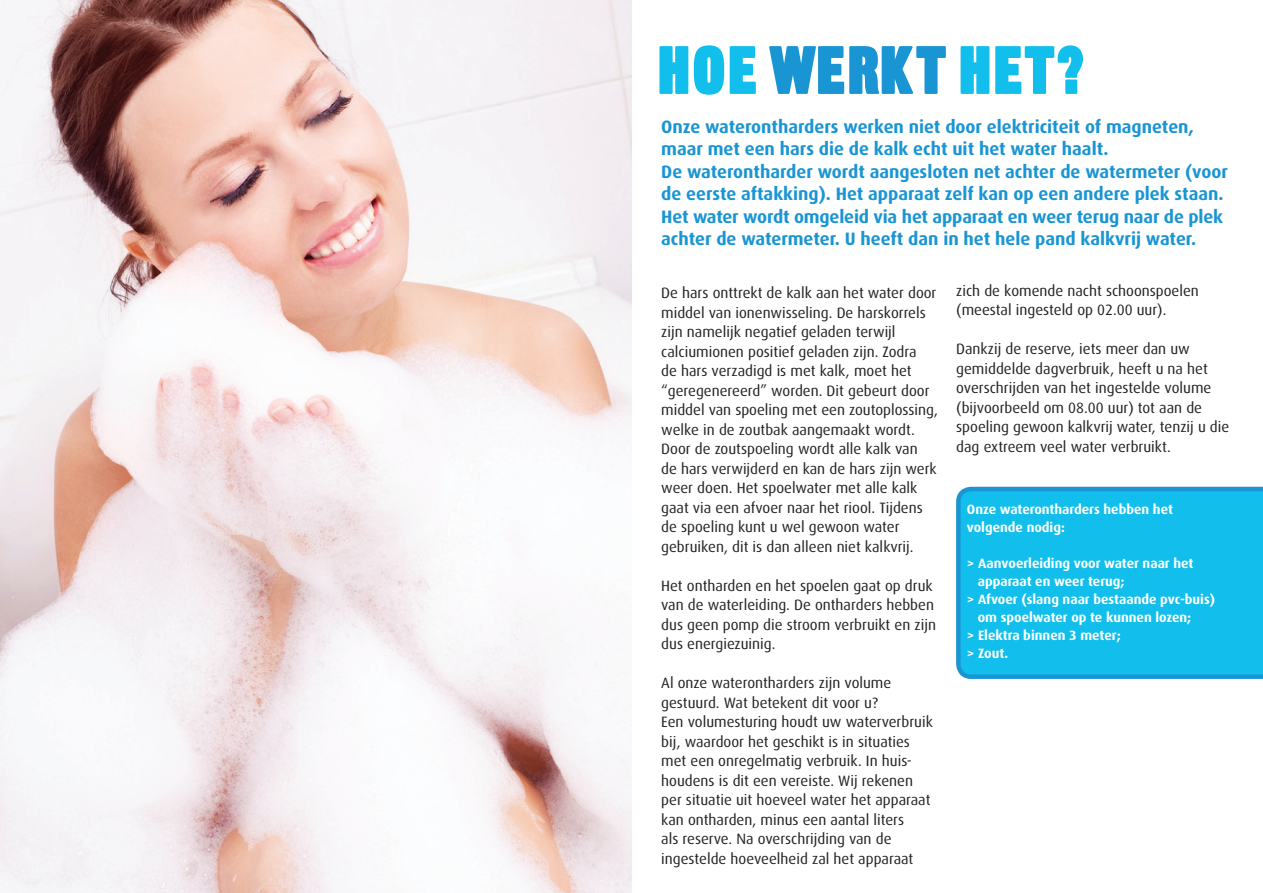
<style>
.page{position:relative;width:1263px;height:893px;background:#fff}
.page>*{position:absolute;margin:0;border:0;box-sizing:border-box;transform-origin:0 0}
.t1{font:900 66.75px "Sans Thirteen";letter-spacing:.05em;color:#12bfec}
.t2{font:700 18px/22.5px "Dax";color:#1a95d3}
.t3{font:15px/19.5px "Dax";color:#231f20}
.t4{font:700 13.5px/18px "Dax";color:#fff}
.s1{color:#1a95d3}
</style>
<div class="page">
<div style="left:956px;top:487px;width:307px;height:192px;background:#12bfec"></div>
<img style="left:0;top:0;width:631px;height:893px">
<h1 class="t1" style="left:658px;top:30px;width:426px">HOE <span class="s1">WERKT</span> HET?</h1>
<p class="t2" style="left:661px;top:116px;width:568px">Onze waterontharders werken niet door elektriciteit of magneten, maar met een hars die de kalk echt uit het water haalt.<br>De waterontharder wordt aangesloten net achter de watermeter (voor de eerste aftakking). Het apparaat zelf kan op een andere plek staan.<br>Het water wordt omgeleid via het apparaat en weer terug naar de plek achter de watermeter. U heeft dan in het hele pand kalkvrij water.</p>
<p class="t3" style="left:661px;top:283px;width:278px">De hars onttrekt de kalk aan het water door middel van ionenwisseling. De harskorrels zijn namelijk negatief geladen terwijl calciumionen positief geladen zijn. Zodra<br>de hars verzadigd is met kalk, moet het “geregenereerd” worden. Dit gebeurt door middel van spoeling met een zoutoplossing, welke in de zoutbak aangemaakt wordt.<br>Door de zoutspoeling wordt alle kalk van<br>de hars verwijderd en kan de hars zijn werk weer doen. Het spoelwater met alle kalk gaat via een afvoer naar het riool. Tijdens de spoeling kunt u wel gewoon water gebruiken, dit is dan alleen niet kalkvrij.</p>
<p class="t3" style="left:661px;top:576px;width:276px">Het ontharden en het spoelen gaat op druk van de waterleiding. De ontharders hebben dus geen pomp die stroom verbruikt en zijn dus energiezuinig.</p>
<p class="t3" style="left:661px;top:673px;width:273px">Al onze waterontharders zijn volume gestuurd. Wat betekent dit voor u?<br>Een volumesturing houdt uw waterverbruik bij, waardoor het geschikt is in situaties met een onregelmatig verbruik. In huis&shy;houdens is dit een vereiste. Wij rekenen per situatie uit hoeveel water het apparaat kan ontharden, minus een aantal liters<br>als reserve. Na overschrijding van de ingestelde hoeveelheid zal het apparaat</p>
<p class="t3" style="left:956px;top:281px;width:244px">zich de komende nacht schoonspoelen (meestal ingesteld op 02.00 uur).</p>
<p class="t3" style="left:956px;top:339px;width:275px">Dankzij de reserve, iets meer dan uw gemiddelde dagverbruik, heeft u na het overschrijden van het ingestelde volume (bijvoorbeeld om 08.00 uur) tot aan de spoeling gewoon kalkvrij water, tenzij u die dag extreem veel water verbruikt.</p>
<p class="t4" style="left:967px;top:500px;width:208px">Onze waterontharders hebben het volgende nodig:</p>
<p class="t4" style="left:967px;top:554px;width:228px">&gt; Aanvoerleiding voor water naar het</p>
<p class="t4" style="left:978px;top:572px;width:148px">apparaat en weer terug;</p>
<p class="t4" style="left:967px;top:590px;width:250px">&gt; Afvoer (slang naar bestaande pvc-buis)</p>
<p class="t4" style="left:978px;top:608px;width:215px">om spoelwater op te kunnen lozen;</p>
<p class="t4" style="left:967px;top:626px;width:155px">&gt; Elektra binnen 3 meter;</p>
<p class="t4" style="left:967px;top:644px;width:43px">&gt; Zout.</p>
</div>
